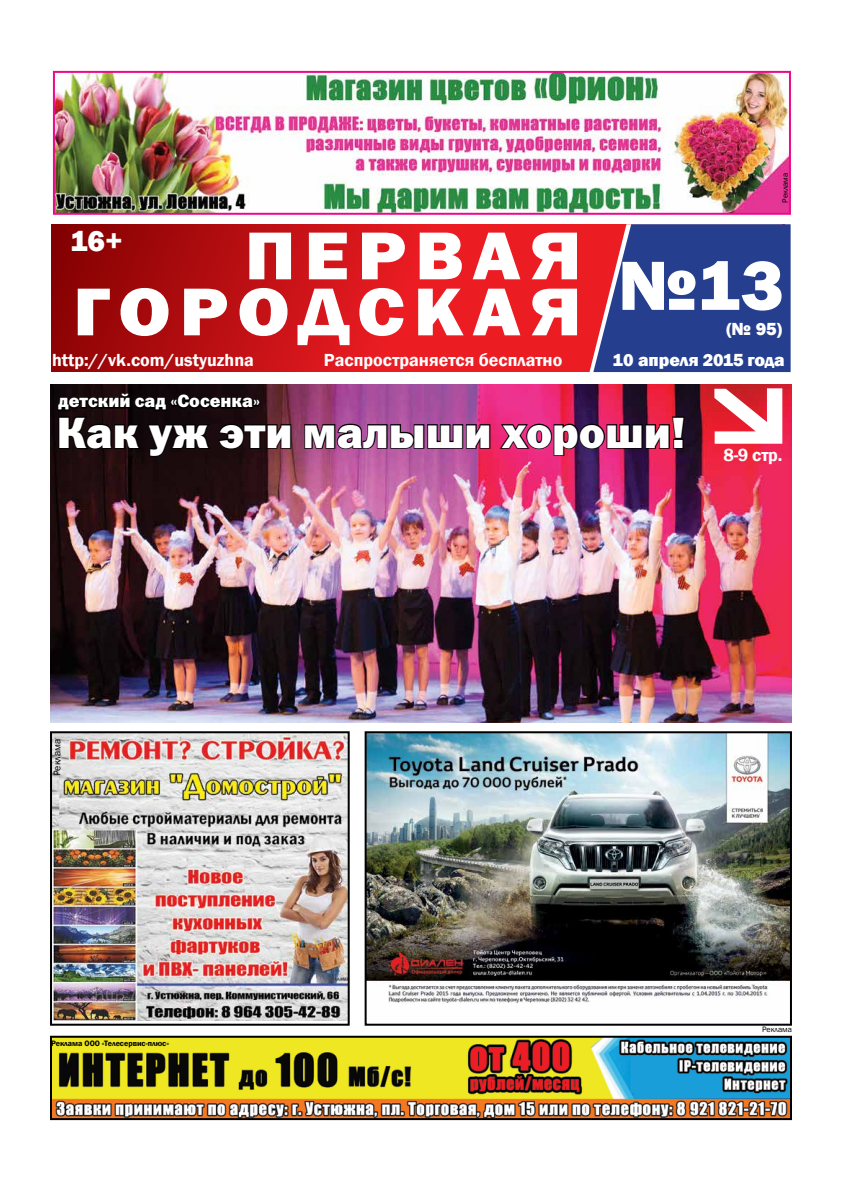
<style>
.page{position:relative;width:842px;height:1191px;background:#fff}
.page>*{position:absolute;margin:0;border:0;box-sizing:border-box;transform-origin:0 0}
.t1{font:800 72px "Franklin Gothic";color:#fff}
.t2{font:800 70px/56px "Franklin Gothic";letter-spacing:.12em;color:#fff;text-align:right;scale:1.08 1}
.t3{font:44px "Franklin Gothic Heavy C";color:#fff}
.t4{font:800 30px "Franklin Gothic";color:#fff}
.t5{font:600 18px "Franklin Gothic";color:#fff}
.t6{font:800 18px "Franklin Gothic";letter-spacing:-.005em;color:#fff}
.t7{font:18px "Franklin Gothic Heavy C";color:#fff}
.t8{font:10px "Franklin Gothic";color:#000}
.t9{font:600 8px "Franklin Gothic";color:#000}
.t10{font:8px "Franklin Gothic";color:#000}
</style>
<div class="page">
<img style="left:53px;top:1038px;width:736px;height:79px">
<div style="left:50px;top:1035px;width:742px;height:85px;border:2px solid #000"></div>
<svg style="left:51px;top:224px;width:740px;height:148px;background:#a31f36"></svg>
<img style="left:56px;top:74px;width:732px;height:138px">
<div style="left:53px;top:71px;width:738px;height:144px;border:2px solid #ec098d"></div>
<img style="left:368px;top:734px;width:421px;height:269px">
<div style="left:365px;top:731px;width:427px;height:294px;border:2px solid #000"></div>
<img style="left:53px;top:734px;width:294px;height:286px">
<div style="left:50px;top:731px;width:300px;height:294px;border:2px solid #000"></div>
<img style="left:51px;top:384px;width:740px;height:338px">
<svg style="left:303px;top:418px;width:188px;height:32px;background:#7c366a"></svg>
<svg style="left:498px;top:415px;width:188px;height:42px;background:#8a1a4d"></svg>
<svg style="left:56px;top:386px;width:236px;height:71px;background:#1a0a0d"></svg>
<svg style="left:714px;top:388px;width:68px;height:56px"></svg>
<h3 class="t4" style="left:70px;top:222px;width:54px">16+</h3>
<h2 class="t2" style="left:73px;top:228px;width:472px">ПЕРВАЯ<br>ГОРОДСКАЯ</h2>
<p class="t5" style="left:52px;top:348px;width:203px">http://vk.com/ustyuzhna</p>
<p class="t5" style="left:324px;top:348px;width:240px">Распространяется бесплатно</p>
<p class="t7" style="left:58px;top:391px;width:203px">детский сад «Сосенка»</p>
<p class="t10" style="left:780px;top:203px;width:31px;rotate:-90deg">Реклама</p>
<h1 class="t1" style="left:618px;top:239px;width:167px">№13</h1>
<p class="t6" style="left:726px;top:317px;width:57px">(№ 95)</p>
<p class="t6" style="left:613px;top:348px;width:173px">10 апреля 2015 года</p>
<h3 class="t3" style="left:57px;top:407px;width:630px">Как уж эти малыши хороши!</h3>
<p class="t5" style="left:723px;top:444px;width:60px">8-9 стр.</p>
<p class="t8" style="left:51px;top:776px;width:39px;rotate:-90deg">Реклама</p>
<p class="t9" style="left:51px;top:1038px;width:120px">Реклама ООО «Телесервис-плюс»</p>
<p class="t10" style="left:762px;top:1024px;width:31px">Реклама</p>
</div>
